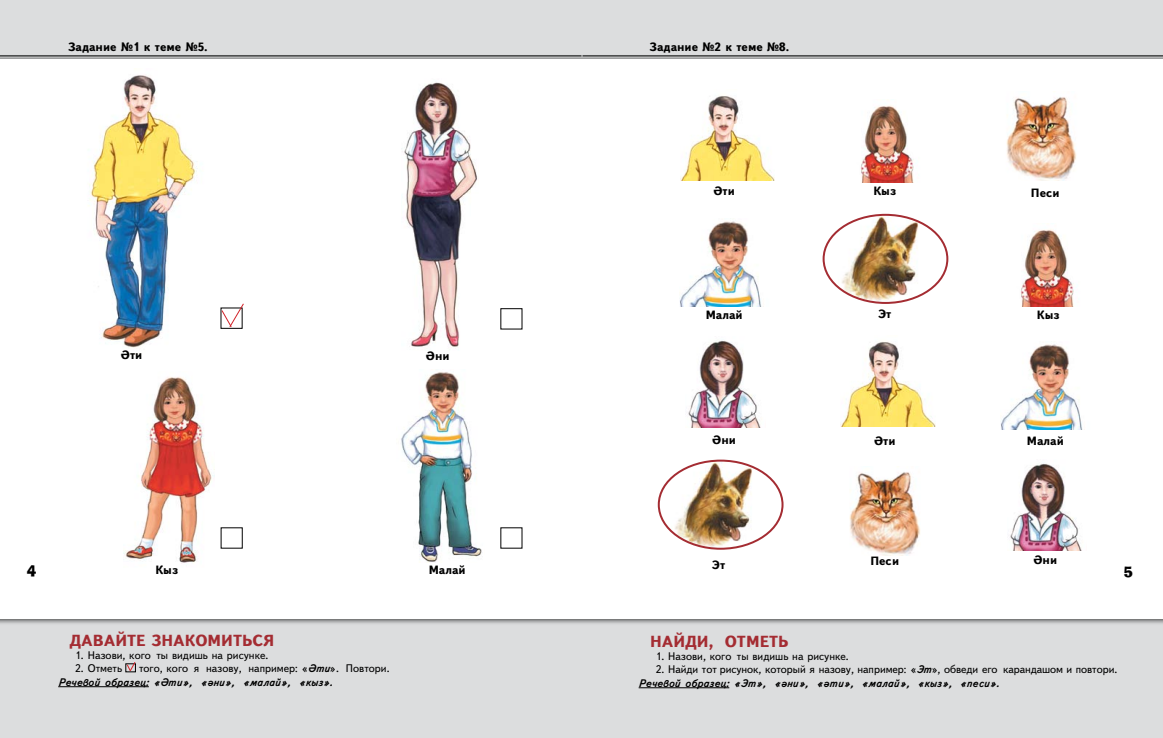
<style>
.page{position:relative;width:1163px;height:738px;background:#fff}
.page>*{position:absolute;margin:0;border:0;box-sizing:border-box;transform-origin:0 0}
.t1{font:700 16px "TT Text";color:#a42c32}
.t2{font:14px "TT Adlib";color:#000}
.t3{font:700 12px "TT Text";color:#000}
.t4{font:11px/13.2px "TT Text";letter-spacing:-.005em;color:#000}
.t5{font:italic 700 11px/13.2px "TT Text";color:#000}
.s1{font-weight:400;font-style:normal}
.s2{font-weight:700;font-style:italic}
</style>
<div class="page">
<div style="left:0;top:0;width:581px;height:60px;background:#dcddde"></div>
<div style="left:0;top:605px;width:581px;height:132px;background:#dcddde"></div>
<div style="left:0;top:54px;width:581px;height:574px;background:#000;opacity:.75"></div>
<div style="left:0;top:59px;width:581px;height:559px;background:#fff"></div>
<div style="left:581px;top:0;width:581px;height:60px;background:#dcddde"></div>
<div style="left:581px;top:605px;width:581px;height:132px;background:#dcddde"></div>
<div style="left:581px;top:54px;width:581px;height:574px;background:#000;opacity:.75"></div>
<div style="left:581px;top:59px;width:581px;height:559px;background:#fff"></div>
<img style="left:88px;top:75px;width:109px;height:273px">
<img style="left:401px;top:82px;width:76px;height:265px">
<img style="left:401px;top:372px;width:81px;height:189px">
<img style="left:123px;top:377px;width:91px;height:187px">
<hr style="left:58px;top:686px;width:91px;height:1px;background:#000">
<svg style="left:126px;top:662px;width:10px;height:9px"></svg>
<img style="left:680px;top:95px;width:94px;height:86px">
<img style="left:861px;top:105px;width:53px;height:77px">
<img style="left:680px;top:221px;width:81px;height:85px">
<img style="left:1021px;top:229px;width:53px;height:77px">
<img style="left:688px;top:340px;width:73px;height:87px">
<img style="left:840px;top:341px;width:94px;height:85px">
<img style="left:1001px;top:344px;width:81px;height:85px">
<img style="left:849px;top:472px;width:71px;height:82px">
<img style="left:1010px;top:463px;width:72px;height:87px">
<hr style="left:638px;top:687px;width:91px;height:1px;background:#000">
<img style="left:837px;top:215px;width:88px;height:88px">
<div style="left:822px;top:214px;width:126px;height:90px;border:2px solid #a42c32;border-radius:50%"></div>
<img style="left:670px;top:462px;width:88px;height:86px">
<div style="left:657px;top:459px;width:126px;height:90px;border:2px solid #a42c32;border-radius:50%"></div>
<img style="left:1006px;top:97px;width:71px;height:83px">
<svg style="left:220px;top:303px;width:24px;height:25px"></svg>
<p class="t3" style="left:68px;top:40px;width:141px">Задание №1 к теме №5.</p>
<p class="t3" style="left:121px;top:348px;width:23px">Әти</p>
<p class="t3" style="left:426px;top:349px;width:25px">Әни</p>
<p class="t3" style="left:649px;top:40px;width:141px">Задание №2 к теме №8.</p>
<p class="t3" style="left:713px;top:184px;width:23px">Әти</p>
<p class="t3" style="left:873px;top:184px;width:24px">Кыз</p>
<p class="t3" style="left:1030px;top:185px;width:30px">Песи</p>
<p class="t3" style="left:705px;top:308px;width:39px">Малай</p>
<p class="t3" style="left:878px;top:307px;width:15px">Эт</p>
<p class="t3" style="left:1036px;top:308px;width:24px">Кыз</p>
<p class="t3" style="left:712px;top:433px;width:25px">Әни</p>
<p class="t3" style="left:873px;top:433px;width:23px">Әти</p>
<p class="t3" style="left:1026px;top:433px;width:39px">Малай</p>
<p class="t3" style="left:711px;top:557px;width:15px">Эт</p>
<p class="t3" style="left:870px;top:553px;width:30px">Песи</p>
<p class="t3" style="left:1033px;top:553px;width:25px">Әни</p>
<p class="t3" style="left:155px;top:562px;width:24px">Кыз</p>
<p class="t3" style="left:428px;top:562px;width:39px">Малай</p>
<p class="t2" style="left:27px;top:562px;width:11px">4</p>
<p class="t2" style="left:1123px;top:563px;width:11px">5</p>
<h1 class="t1" style="left:70px;top:630px;width:24px">ДАВАЙТЕ</h1>
<h1 class="t1" style="left:151px;top:630px;width:35px">ЗНАКОМИТ</h1>
<h1 class="t1" style="left:242px;top:630px;width:34px">ЬСЯ</h1>
<p class="t4" style="left:75px;top:648px;width:195px">1. Назови, кого ты видишь на рисунке.</p>
<p class="t4" style="left:75px;top:661px;width:48px">2. Отметь</p>
<p class="t5" style="left:58px;top:661px;width:333px;text-indent:81px"><span class="s1">того, кого я назову, например: «</span>Әти<span class="s1">». Повтори.<br></span>Речевой образец: «Әти», «әни», «малай», «кыз».</p>
<h1 class="t1" style="left:650px;top:631px;width:87px">НАЙДИ, ОТМЕТ</h1>
<h1 class="t1" style="left:778px;top:631px;width:12px">Ь</h1>
<p class="t4" style="left:655px;top:649px;width:195px">1. Назови, кого ты видишь на рисунке.</p>
<p class="t4" style="left:638px;top:662px;width:480px;text-indent:17px">2. Найди тот рисунок, который я назову, например: «<span class="s2">Эт</span>», обведи его карандашом и повтори.<br><span class="s2">Речевой образец: «Эт», «әни», «әти», «малай», «кыз», «песи».</span></p>
</div>
